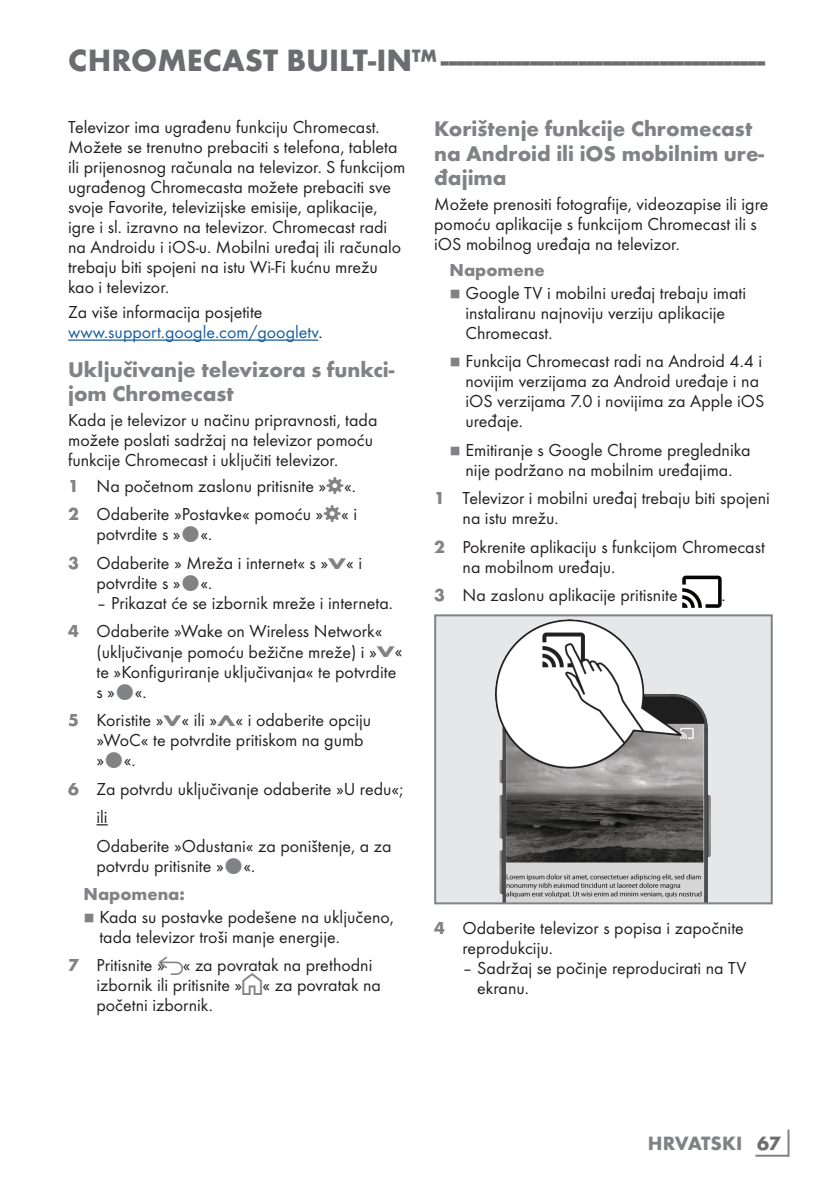
<style>
.page{position:relative;width:840px;height:1191px;background:#fff}
.page>*{position:absolute;margin:0;border:0;box-sizing:border-box;transform-origin:0 0}
.t1{font:700 32px "Futura TOT";color:#6c6d70}
.t2{font:700 22px/24px "Futura TOT";color:#808285}
.t3{font:700 20px "Futura TOT";letter-spacing:-.01em;color:#808285}
.t4{font:18px/20px "Futura TOT Boo";color:#231f20}
.t5{font:18px/20px "Futura TOT Boo";color:#175d9e}
.t6{font:700 18px "Futura TOT";color:#808285}
.t7{font:8px "Grund Son Se";color:#808285}
.s1{color:#231f20}
.s2{font-family:"Futura TOT";font-weight:700;color:#808285}
.s3{font-family:"Futura TOT";font-weight:700;font-size:16px;color:#808285}
.s4{font-family:"Arcelik TS9 Android";font-size:20px;color:#808285}
.s5{font-family:"Arcelik TS9 Android";font-size:24px;color:#808285}
.s6{color:#6c6d70}
</style>
<div class="page">
<hr style="left:787px;top:1129px;width:2px;height:27px;background:#808285">
<hr style="left:755px;top:1154px;width:33px;height:2px;background:#808285">
<hr style="left:68px;top:339px;width:250px;height:2px;background:#175d9e">
<svg style="left:96px;top:824px;width:12px;height:1px"></svg>
<svg style="left:682px;top:575px;width:39px;height:33px"></svg>
<div style="left:435px;top:615px;width:336px;height:288px;background:#e6e7e9"></div>
<img style="left:495px;top:619px;width:215px;height:282px">
<div style="left:434px;top:614px;width:338px;height:290px;border:2px solid #808285"></div>
<h1 class="t1" style="left:68px;top:40px;width:698px">CHROMECAST BUILT-IN™-----------------------------------------</h1>
<p class="t4" style="left:68px;top:116px;width:338px">Televizor ima ugrađenu funkciju Chromecast.<br>Možete se trenutno prebaciti s telefona, tableta ili prijenosnog računala na televizor. S funkcijom ugrađenog Chromecasta možete prebaciti sve svoje Favorite, televizijske emisije, aplikacije, igre i sl. izravno na televizor. Chromecast radi na Androidu i iOS-u. Mobilni uređaj ili računalo trebaju biti spojeni na istu Wi-Fi kućnu mrežu kao i televizor.</p>
<p class="t5" style="left:68px;top:302px;width:256px"><span class="s1">Za više informacija posjetite </span>www.support.google.com/googletv<span class="s1">.</span></p>
<p class="t2" style="left:68px;top:357px;width:327px">Uključivanje televizora s funkci&shy;jom Chromecast</p>
<p class="t4" style="left:68px;top:410px;width:311px">Kada je televizor u načinu pripravnosti, tada možete poslati sadržaj na televizor pomoću funkcije Chromecast i uključiti televizor.</p>
<p class="t4" style="left:68px;top:471px;width:290px;line-height:28.6px"><span class="s2">1</span> Na početnom zaslonu pritisnite » «.<br><span class="s2">2</span> Odaberite »Postavke« pomoću » « i</p>
<p class="t4" style="left:68px;top:520px;width:295px;line-height:28.6px;text-indent:28px">potvrdite s » «.<br><span class="s2">3</span> Odaberite » Mreža i internet« s »<span class="s3">V</span>« i</p>
<p class="t4" style="left:96px;top:573px;width:117px">potvrdite s » «.</p>
<p class="t4" style="left:68px;top:588px;width:326px;line-height:28.6px;text-indent:28px">– Prikazat će se izbornik mreže i interneta.<br><span class="s2">4</span> Odaberite »Wake on Wireless Network«</p>
<p class="t4" style="left:96px;top:641px;width:307px">(uključivanje pomoću bežične mreže) i »<span class="s3">V</span>« te »Konfiguriranje uključivanja« te potvrdite s» «.</p>
<p class="t4" style="left:96px;top:710px;width:276px;text-indent:-28px"><span class="s2">5</span> Koristite »<span class="s3">V</span>« ili »<span class="s3">Λ</span>« i odaberite opciju »WoC« te potvrdite pritiskom na gumb » «.</p>
<p class="t4" style="left:96px;top:774px;width:308px;line-height:28.6px;text-indent:-28px"><span class="s2">6</span> Za potvrdu uključivanje odaberite »U redu«; ili<br>Odaberite »Odustani« za poništenje, a za</p>
<p class="t4" style="left:96px;top:855px;width:160px">potvrdu pritisnite » «.</p>
<p class="t6" style="left:83px;top:883px;width:103px">Napomena:</p>
<p class="t7" style="left:83px;top:913px;width:13px">7</p>
<p class="t4" style="left:99px;top:906px;width:296px">Kada su postavke podešene na uključeno, tada televizor troši manje energije.</p>
<p class="t4" style="left:96px;top:955px;width:286px;text-indent:-28px"><span class="s2">7</span> Pritisnite »<span class="s4">r</span>« za povratak na prethodni izbornik ili pritisnite »<span class="s5">T</span>« za povratak na početni izbornik.</p>
<p class="t2" style="left:434px;top:117px;width:331px">Korištenje funkcije Chromecast na Android ili iOS mobilnim ure&shy;đajima</p>
<p class="t4" style="left:434px;top:194px;width:335px">Možete prenositi fotografije, videozapise ili igre pomoću aplikacije s funkcijom Chromecast ili s iOS mobilnog uređaja na televizor.</p>
<p class="t6" style="left:449px;top:259px;width:97px">Napomene</p>
<p class="t7" style="left:449px;top:289px;width:13px">7</p>
<p class="t4" style="left:465px;top:283px;width:282px">Google TV i mobilni uređaj trebaju imati instaliranu najnoviju verziju aplikacije<br>Chromecast.</p>
<p class="t7" style="left:449px;top:358px;width:13px">7</p>
<p class="t4" style="left:465px;top:351px;width:300px">Funkcija Chromecast radi na Android 4.4 i novijim verzijama za Android uređaje i na iOS verzijama 7.0 i novijima za Apple iOS uređaje.</p>
<p class="t7" style="left:449px;top:446px;width:13px">7</p>
<p class="t4" style="left:465px;top:440px;width:286px">Emitiranje s Google Chrome preglednika nije podržano na mobilnim uređajima.</p>
<p class="t4" style="left:462px;top:488px;width:309px;text-indent:-28px"><span class="s2">1</span> Televizor i mobilni uređaj trebaju biti spojeni na istu mrežu.</p>
<p class="t4" style="left:462px;top:537px;width:304px;text-indent:-28px"><span class="s2">2</span> Pokrenite aplikaciju s funkcijom Chromecast na mobilnom uređaju.</p>
<p class="t4" style="left:434px;top:585px;width:245px"><span class="s2">3</span> Na zaslonu aplikacije pritisnite</p>
<p class="t4" style="left:721px;top:585px;width:6px">.</p>
<p class="t4" style="left:462px;top:918px;width:283px;text-indent:-28px"><span class="s2">4</span> Odaberite televizor s popisa i započnite reprodukciju.</p>
<p class="t4" style="left:477px;top:958px;width:270px;text-indent:-15px">– Sadržaj se počinje reproducirati na TV ekranu.</p>
<p class="t3" style="left:647px;top:1131px;width:134px">HRVATSKI <span class="s6">67</span></p>
</div>
